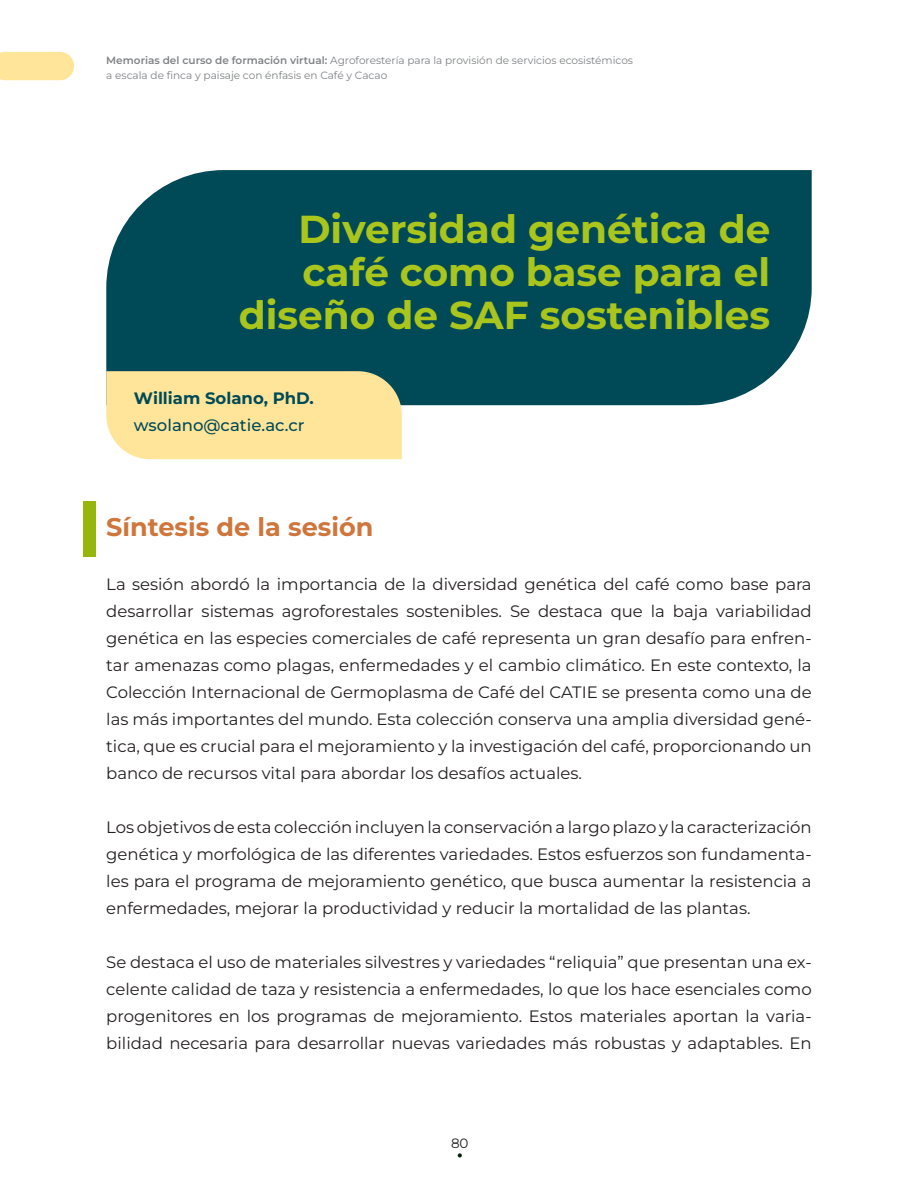
<style>
.page{position:relative;width:918px;height:1188px;background:#fff}
.page>*{position:absolute;margin:0;border:0;box-sizing:border-box;transform-origin:0 0}
.Nivel_1_Titulos{font:700 39px/42.9px "Montserrat";color:#aac61c;text-align:right}
.Nivel_2_titulos_nara{font:700 25.5px "Montserrat";color:#cf763c}
.Texto_documento{font:16.5px/27px "Montserrat";color:#231f20;text-align:justify}
.Correo_autor{font:500 16.5px "Montserrat";color:#004a58}
.Autor{font:700 16.5px "Montserrat";color:#004a58}
.t1{font:13.5px "Montserrat";color:#231f20}
.t2{font:10.5px/15px "Montserrat";color:#808285}
.s1{font-weight:600}
</style>
<div class="page">
<div style="left:0;top:52px;width:74px;height:28px;background:#ffe599"></div>
<svg style="left:458px;top:1153px;width:4px;height:5px"></svg>
<div style="left:106px;top:170px;width:706px;height:235px;background:#004a58"></div>
<div style="left:106px;top:371px;width:296px;height:88px;background:#ffe599"></div>
<div style="left:83px;top:502px;width:13px;height:55px;background:#96b60b"></div>
<p class="t2" style="left:106px;top:52px;width:528px"><span class="s1">Memorias del curso de formación virtual:</span> Agroforestería para la provisión de servicios ecosistémicos a escala de finca y paisaje con énfasis en Café y Cacao</p>
<p class="Nivel_1_Titulos" style="left:239px;top:207px;width:533px">Diversidad genética de café como base para el diseño de SAF sostenibles</p>
<p class="Autor" style="left:134px;top:387px;width:181px">William Solano, PhD.</p>
<p class="Correo_autor" style="left:134px;top:414px;width:172px">wsolano@catie.ac.cr</p>
<p class="Nivel_2_titulos_nara" style="left:106px;top:510px;width:269px">Síntesis de la sesión</p>
<p class="Texto_documento" style="left:106px;top:570px;width:707px">La sesión abordó la importancia de la diversidad genética del café como base para desarrollar sistemas agroforestales sostenibles. Se destaca que la baja variabilidad genética en las especies comerciales de café representa un gran desafío para enfren&shy;tar amenazas como plagas, enfermedades y el cambio climático. En este contexto, la Colección Internacional de Germoplasma de Café del CATIE se presenta como una de las más importantes del mundo. Esta colección conserva una amplia diversidad gené&shy;tica, que es crucial para el mejoramiento y la investigación del café, proporcionando un banco de recursos vital para abordar los desafíos actuales.</p>
<p class="Texto_documento" style="left:106px;top:813px;width:707px">Los objetivos de esta colección incluyen la conservación a largo plazo y la caracterización genética y morfológica de las diferentes variedades. Estos esfuerzos son fundamenta&shy;les para el programa de mejoramiento genético, que busca aumentar la resistencia a enfermedades, mejorar la productividad y reducir la mortalidad de las plantas.</p>
<p class="Texto_documento" style="left:106px;top:948px;width:707px">Se destaca el uso de materiales silvestres y variedades “reliquia” que presentan una ex&shy;celente calidad de taza y resistencia a enfermedades, lo que los hace esenciales como progenitores en los programas de mejoramiento. Estos materiales aportan la varia&shy;bilidad necesaria para desarrollar nuevas variedades más robustas y adaptables. En</p>
<p class="t1" style="left:451px;top:1135px;width:19px">80</p>
</div>
